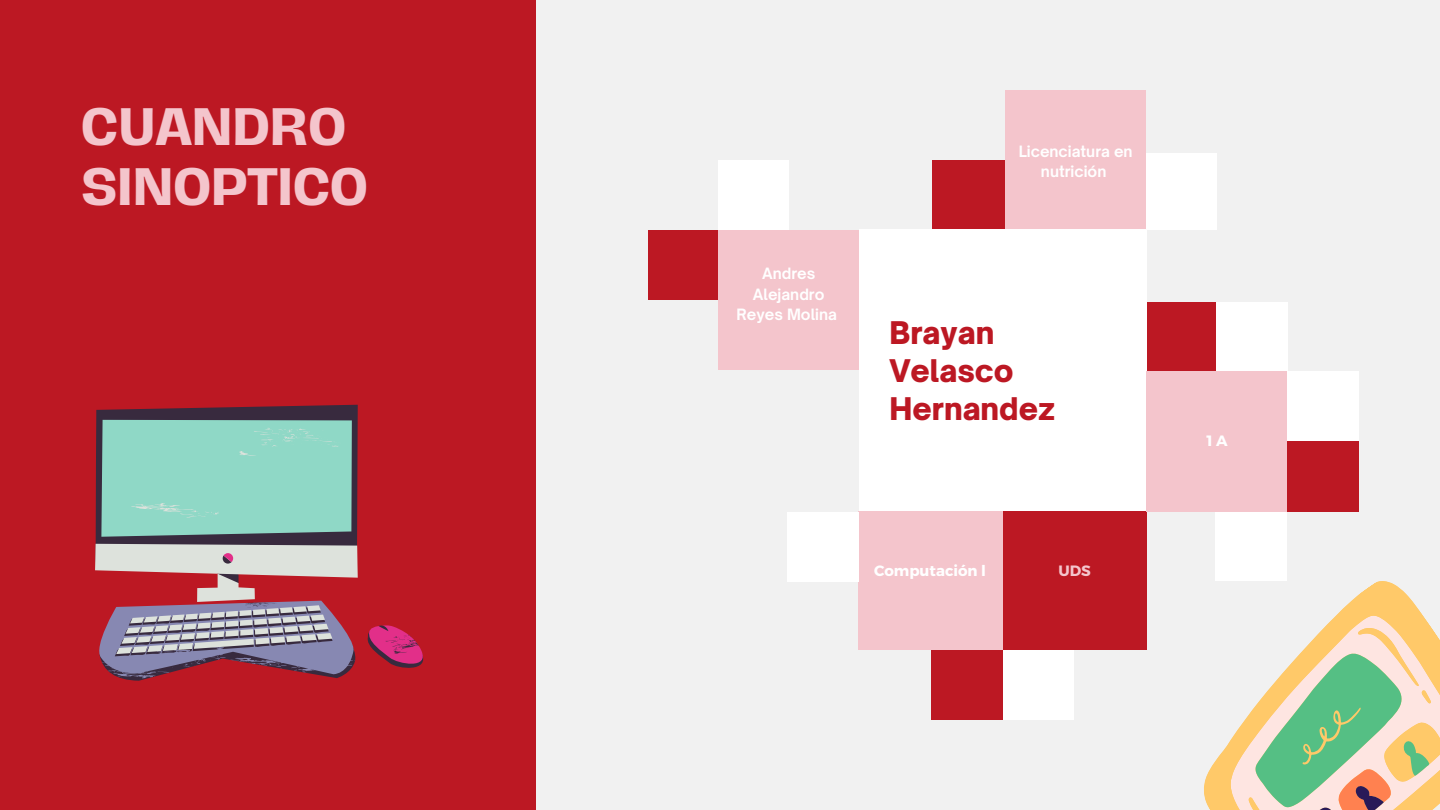
<style>
.page{position:relative;width:1440px;height:810px;background:#f1f1f1}
.page>*{position:absolute;margin:0;border:0;box-sizing:border-box;transform-origin:0 0}
.t1{font:700 48.2px/60px "Hagrid Text";color:#f4c5cc}
.t2{font:900 29.9px/38.2px "Open Sauce One";color:#bc1823}
.t3{font:700 14.9px/20.2px "Open Sauce One";color:#fff;text-align:center}
.t4{font:700 14.9px "Montserrat";color:#fff}
.t5{font:700 14.9px "Montserrat";color:#f4c5cc}
</style>
<div class="page">
<div style="left:648px;top:230px;width:75px;height:70px;background:#bc1823"></div>
<div style="left:719px;top:160px;width:70px;height:72px;background:#fff"></div>
<div style="left:718px;top:230px;width:141px;height:140px;background:#f4c5cc"></div>
<div style="left:932px;top:160px;width:75px;height:72px;background:#bc1823"></div>
<div style="left:1005px;top:90px;width:141px;height:142px;background:#f4c5cc"></div>
<div style="left:1216px;top:302px;width:72px;height:69px;background:#fff"></div>
<div style="left:1145px;top:302px;width:71px;height:70px;background:#bc1823"></div>
<div style="left:1216px;top:511px;width:71px;height:70px;background:#fff"></div>
<div style="left:859px;top:230px;width:287px;height:281px;background:#fff"></div>
<div style="left:1003px;top:647px;width:71px;height:72px;background:#fff"></div>
<div style="left:931px;top:648px;width:72px;height:71px;background:#bc1823"></div>
<div style="left:859px;top:511px;width:145px;height:139px;background:#f4c5cc"></div>
<div style="left:1003px;top:511px;width:144px;height:139px;background:#bc1823"></div>
<div style="left:0;top:0;width:536px;height:810px;background:#bc1823"></div>
<div style="left:1146px;top:153px;width:71px;height:76px;background:#fff"></div>
<div style="left:1146px;top:371px;width:141px;height:140px;background:#f4c5cc"></div>
<div style="left:1287px;top:371px;width:72px;height:70px;background:#fff"></div>
<div style="left:1287px;top:441px;width:72px;height:71px;background:#bc1823"></div>
<div style="left:787px;top:512px;width:72px;height:69px;background:#fff"></div>
<svg style="left:96px;top:405px;width:262px;height:276px;fill:#382a3e"></svg>
<svg style="left:95px;top:427px;width:263px;height:126px;background:#7d717b"></svg>
<svg style="left:95px;top:553px;width:329px;height:125px"></svg>
<div style="left:101px;top:420px;width:251px;height:117px;background:#8fd8c6"></div>
<svg style="left:1204px;top:571px;width:236px;height:239px"></svg>
<svg style="left:1230px;top:642px;width:210px;height:168px"></svg>
<h1 class="t1" style="left:81px;top:97px;width:288px">CUANDRO<br>SINOPTICO</h1>
<p class="t3" style="left:737px;top:264px;width:102px">Andres<br>Alejandro<br>Reyes Molina</p>
<p class="t3" style="left:1019px;top:141px;width:115px">Licenciatura en nutrición</p>
<h2 class="t2" style="left:889px;top:313px;width:167px">Brayan<br>Velasco<br>Hernandez</h2>
<p class="t4" style="left:874px;top:561px;width:113px">Computación l</p>
<p class="t5" style="left:1058px;top:561px;width:34px">UDS</p>
<p class="t4" style="left:1206px;top:431px;width:23px">1A</p>
</div>
